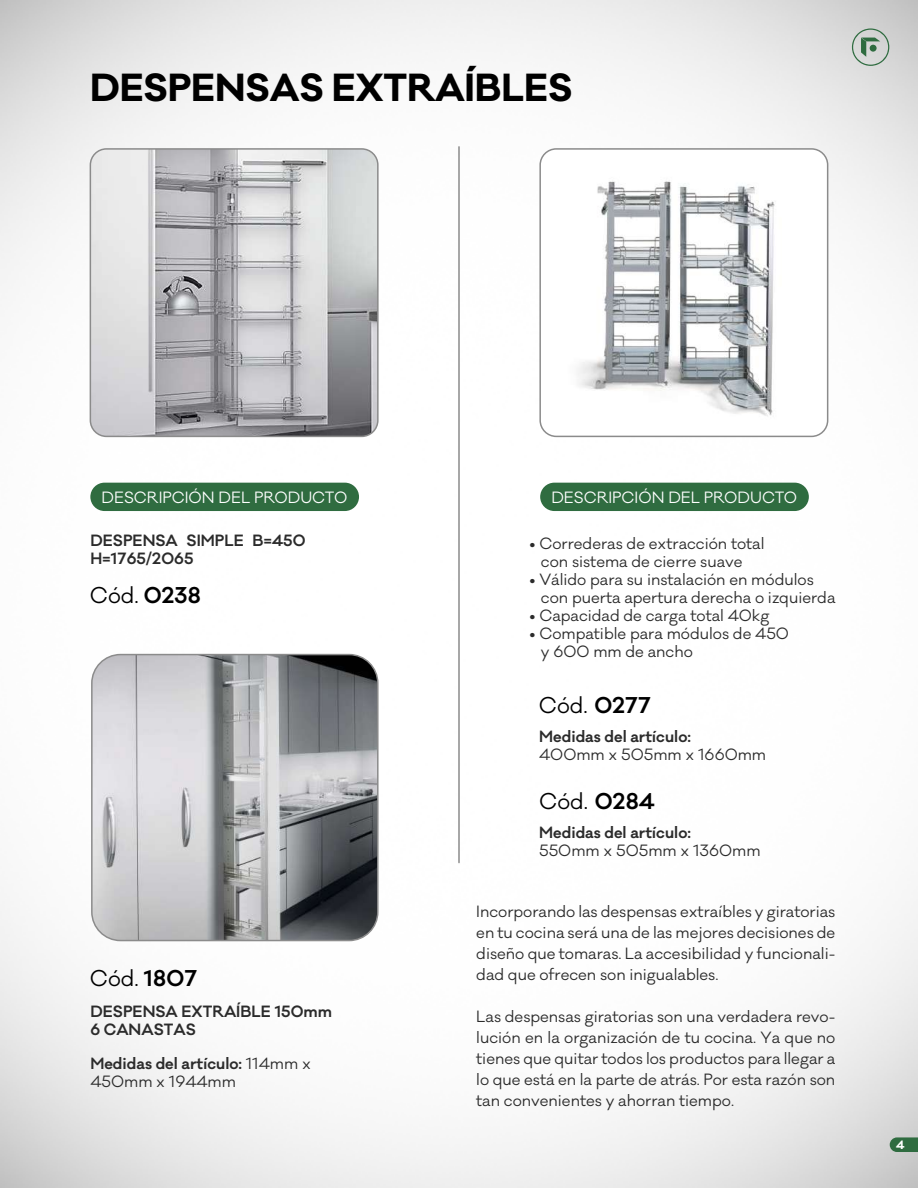
<style>
.page{position:relative;width:918px;height:1188px;background:#fff}
.page>*{position:absolute;margin:0;border:0;box-sizing:border-box;transform-origin:0 0}
.t1{font:700 36px "Galano Classic";letter-spacing:-.005em;color:#000}
.t2{font:21px "Galano Classic";color:#000}
.t3{font:15px/21px "Galano Classic";color:#2b2b2b}
.t4{font:600 15px/18px "Galano Classic";color:#2b2b2b}
.t5{font:15px "Galano Classic";color:#fff}
.t6{font:700 11.25px "Galano Classic";color:#fff}
.s1{font-weight:600}
.s2{font-weight:400}
</style>
<div class="page">
<svg style="left:852px;top:28px;width:37px;height:38px"></svg>
<svg style="left:890px;top:1137px;width:28px;height:15px"></svg>
<div style="left:540px;top:483px;width:269px;height:28px;background:#2f6c40;border-radius:14px"></div>
<div style="left:90px;top:483px;width:269px;height:28px;background:#2f6c40;border-radius:14px"></div>
<hr style="left:458px;top:147px;width:2px;height:716px;background:#8b8b8b">
<img style="left:542px;top:149px;width:286px;height:287px">
<div style="left:539px;top:148px;width:289px;height:289px;border:2px solid #8b8b8b;border-radius:16px"></div>
<img style="left:92px;top:655px;width:284px;height:286px">
<div style="left:91px;top:654px;width:288px;height:287px;border:2px solid #8b8b8b;border-radius:29px"></div>
<img style="left:90px;top:149px;width:286px;height:287px">
<div style="left:90px;top:148px;width:289px;height:289px;border:2px solid #8b8b8b;border-radius:16px"></div>
<h1 class="t1" style="left:90px;top:64px;width:484px">DESPENSAS EXTRAÍBLES</h1>
<p class="t5" style="left:102px;top:487px;width:247px">DESCRIPCIÓN DEL PRODUCTO</p>
<p class="t4" style="left:90px;top:532px;width:217px">DESPENSA SIMPLE B=450<br>H=1765/2065</p>
<h2 class="t2" style="left:90px;top:582px;width:113px">Cód. <span class="s1">0238</span></h2>
<h2 class="t2" style="left:90px;top:965px;width:109px">Cód. <span class="s1">1807</span></h2>
<p class="t4" style="left:90px;top:1003px;width:243px">DESPENSA EXTRAÍBLE 150mm<br>6 CANASTAS</p>
<p class="t4" style="left:90px;top:1055px;width:222px">Medidas del artículo: <span class="s2">114mm x<br>450mm x 1944mm</span></p>
<p class="t5" style="left:551px;top:487px;width:247px">DESCRIPCIÓN DEL PRODUCTO</p>
<p class="t3" style="left:541px;top:535px;width:225px;line-height:18px;text-indent:-11px">• Correderas de extracción total con sistema de cierre suave</p>
<p class="t3" style="left:541px;top:571px;width:296px;line-height:18px;text-indent:-11px">• Válido para su instalación en módulos con puerta apertura derecha o izquierda</p>
<p class="t3" style="left:530px;top:606px;width:241px">• Capacidad de carga total 40kg</p>
<p class="t3" style="left:541px;top:625px;width:250px;line-height:18px;text-indent:-11px">• Compatible para módulos de 450 y 600 mm de ancho</p>
<h2 class="t2" style="left:539px;top:691px;width:114px">Cód. <span class="s1">0277</span></h2>
<p class="t4" style="left:539px;top:727px;width:153px">Medidas del artículo:</p>
<p class="t3" style="left:539px;top:744px;width:229px">400mm x 505mm x 1660mm</p>
<h2 class="t2" style="left:539px;top:788px;width:117px">Cód. <span class="s1">0284</span></h2>
<p class="t4" style="left:539px;top:824px;width:153px">Medidas del artículo:</p>
<p class="t3" style="left:539px;top:840px;width:223px">550mm x 505mm x 1360mm</p>
<p class="t3" style="left:476px;top:902px;width:361px;text-align:justify">Incorporando las despensas extraíbles y giratorias en tu cocina será una de las mejores decisiones de diseño que tomaras. La accesibilidad y funcionali&shy;dad que ofrecen son inigualables.</p>
<p class="t3" style="left:476px;top:1007px;width:361px;text-align:justify">Las despensas giratorias son una verdadera revo&shy;lución en la organización de tu cocina. Ya que no tienes que quitar todos los productos para llegar a lo que está en la parte de atrás. Por esta razón son tan convenientes y ahorran tiempo.</p>
<p class="t6" style="left:896px;top:1137px;width:10px">4</p>
</div>
